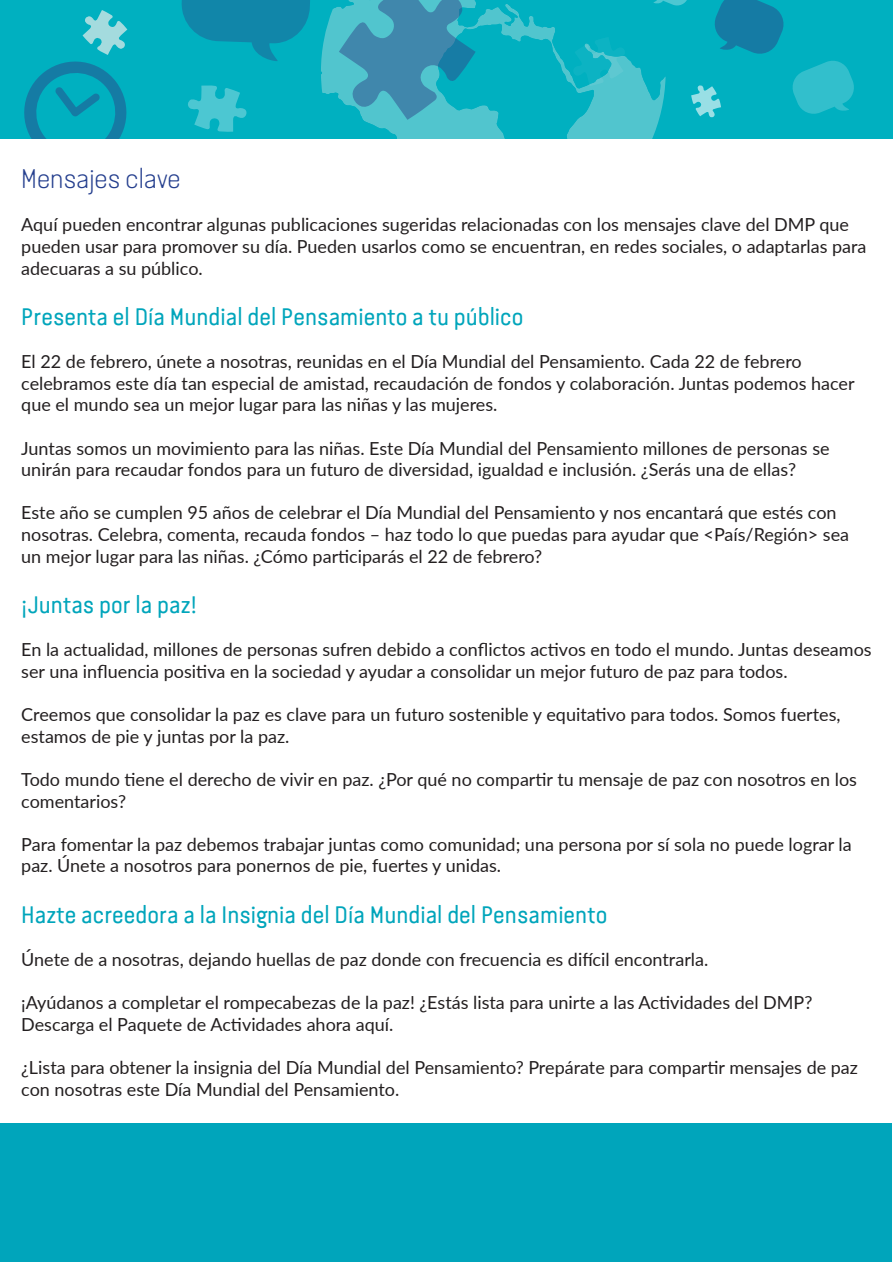
<style>
.page{position:relative;width:893px;height:1263px;background:#fff}
.page>*{position:absolute;margin:0;border:0;box-sizing:border-box;transform-origin:0 0}
.headings{font:300 27px "Van Condensed Light Pro";color:#253f8e}
.Sub-heading{font:24px "Van Condensed Pro";color:#00a5bb}
.Body{font:18px/21.6px "Lato";color:#231f20}
</style>
<div class="page">
<div style="left:0;top:0;width:893px;height:139px;background:#00b0c0"></div>
<svg style="left:83px;top:10px;width:44px;height:45px"></svg>
<svg style="left:793px;top:61px;width:61px;height:53px"></svg>
<svg style="left:24px;top:62px;width:102px;height:77px"></svg>
<svg style="left:182px;top:0;width:128px;height:61px"></svg>
<svg style="left:188px;top:85px;width:58px;height:47px"></svg>
<svg style="left:321px;top:0;width:462px;height:139px"></svg>
<div style="left:1px;top:1123px;width:891px;height:139px;background:#00a5bb"></div>
<p class="headings" style="left:21px;top:161px;width:161px">Mensajes clave</p>
<p class="Body" style="left:21px;top:213px;width:847px">Aquí pueden encontrar algunas publicaciones sugeridas relacionadas con los mensajes clave del DMP que pueden usar para promover su día. Pueden usarlos como se encuentran, en redes sociales, o adaptarlas para adecuaras a su público.</p>
<p class="Sub-heading" style="left:21px;top:300px;width:504px">Presenta el Día Mundial del Pensamiento a tu público</p>
<p class="Body" style="left:21px;top:350px;width:835px">El 22 de febrero, únete a nosotras, reunidas en el Día Mundial del Pensamiento. Cada 22 de febrero celebramos este día tan especial de amistad, recaudación de fondos y colaboración. Juntas podemos hacer que el mundo sea un mejor lugar para las niñas y las mujeres.</p>
<p class="Body" style="left:21px;top:437px;width:810px">Juntas somos un movimiento para las niñas. Este Día Mundial del Pensamiento millones de personas se unirán para recaudar fondos para un futuro de diversidad, igualdad e inclusión. ¿Serás una de ellas?</p>
<p class="Body" style="left:21px;top:501px;width:829px">Este año se cumplen 95 años de celebrar el Día Mundial del Pensamiento y nos encantará que estés con nosotras. Celebra, comenta, recauda fondos – haz todo lo que puedas para ayudar que &lt;País/Región&gt; sea un mejor lugar para las niñas. ¿Cómo participarás el 22 de febrero?</p>
<p class="Sub-heading" style="left:21px;top:588px;width:177px">¡Juntas por la paz!</p>
<p class="Body" style="left:21px;top:638px;width:852px">En la actualidad, millones de personas sufren debido a conflictos activos en todo el mundo. Juntas deseamos ser una influencia positiva en la sociedad y ayudar a consolidar un mejor futuro de paz para todos.</p>
<p class="Body" style="left:21px;top:703px;width:821px">Creemos que consolidar la paz es clave para un futuro sostenible y equitativo para todos. Somos fuertes, estamos de pie y juntas por la paz.</p>
<p class="Body" style="left:21px;top:768px;width:837px">Todo mundo tiene el derecho de vivir en paz. ¿Por qué no compartir tu mensaje de paz con nosotros en los comentarios?</p>
<p class="Body" style="left:21px;top:833px;width:832px">Para fomentar la paz debemos trabajar juntas como comunidad; una persona por sí sola no puede lograr la paz. Únete a nosotros para ponernos de pie, fuertes y unidas.</p>
<p class="Sub-heading" style="left:21px;top:897px;width:588px">Hazte acreedora a la Insignia del Día Mundial del Pensamiento</p>
<p class="Body" style="left:21px;top:948px;width:689px">Únete de a nosotras, dejando huellas de paz donde con frecuencia es difícil encontrarla.</p>
<p class="Body" style="left:21px;top:991px;width:793px">¡Ayúdanos a completar el rompecabezas de la paz! ¿Estás lista para unirte a las Actividades del DMP?<br>Descarga el Paquete de Actividades ahora aquí.</p>
<p class="Body" style="left:21px;top:1056px;width:838px">¿Lista para obtener la insignia del Día Mundial del Pensamiento? Prepárate para compartir mensajes de paz con nosotras este Día Mundial del Pensamiento.</p>
</div>
